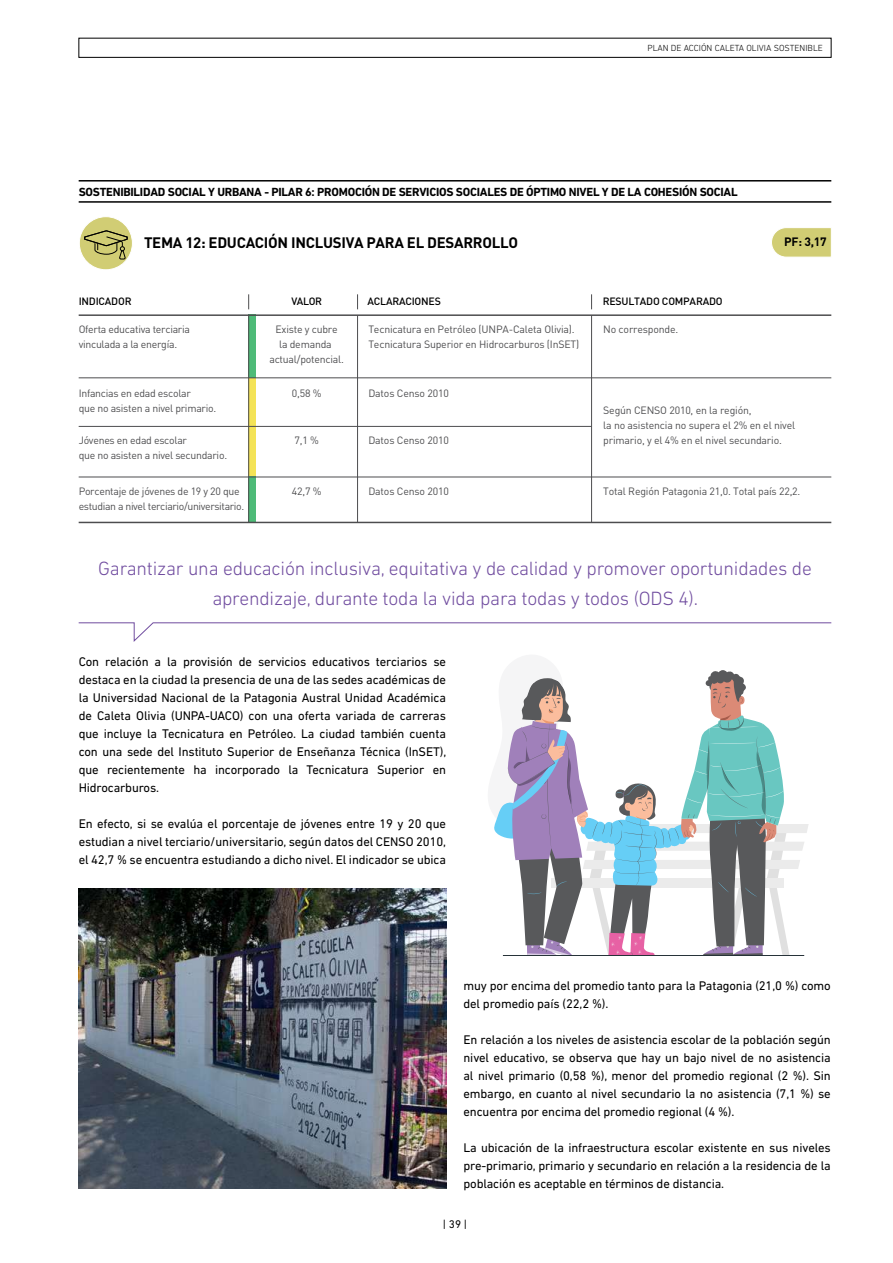
<style>
.page{position:relative;width:893px;height:1263px;background:#fff}
.page>*{position:absolute;margin:0;border:0;box-sizing:border-box;transform-origin:0 0}
.t1{font:300 19.5px/30px "DIN Next LT Pro";letter-spacing:-.01em;color:#704c9f;text-align:center}
.t2{font:700 15px "DIN Pro";letter-spacing:-.02em;color:#000}
.t3{font:12.75px/18px "DIN Next LT Pro";letter-spacing:-.01em;color:#000;text-align:justify}
.t4{font:700 12px "DIN Next LT Pro";letter-spacing:-.02em;color:#000}
.t5{font:700 12px "DIN Pro";color:#000}
.t6{font:11.25px "DIN Next LT Pro";color:#000}
.t7{font:10.5px/15px "DIN Pro";letter-spacing:-.02em;color:#4d4d4f}
.t8{font:500 10.5px "DIN Pro";letter-spacing:-.02em;color:#000}
.t9{font:300 9px "DIN Next LT Pro";color:#000}
</style>
<div class="page">
<div style="left:79px;top:38px;width:752px;height:20px;border:1px solid #000"></div>
<div style="left:249px;top:315px;width:7px;height:63px;background:#4ebb78"></div>
<div style="left:249px;top:378px;width:7px;height:48px;background:#f4e357"></div>
<div style="left:249px;top:426px;width:7px;height:50px;background:#f4e357"></div>
<div style="left:249px;top:476px;width:7px;height:47px;background:#4ebb78"></div>
<hr style="left:79px;top:314px;width:752px;height:2px;background:#4d4d4f">
<svg style="left:248px;top:294px;width:1px;height:15px"></svg>
<svg style="left:357px;top:294px;width:1px;height:15px"></svg>
<svg style="left:591px;top:294px;width:1px;height:15px"></svg>
<svg style="left:772px;top:228px;width:59px;height:29px"></svg>
<hr style="left:357px;top:315px;width:1px;height:207px;background:#4d4d4f">
<hr style="left:591px;top:315px;width:1px;height:207px;background:#4d4d4f">
<hr style="left:248px;top:315px;width:1px;height:207px;background:#4d4d4f">
<div style="left:79px;top:217px;width:53px;height:53px;background:#d1cd74;border-radius:50%"></div>
<div style="left:79px;top:216px;width:54px;height:54px;border:1px solid #fff;border-radius:50%"></div>
<hr style="left:79px;top:180px;width:752px;height:2px;background:#000">
<hr style="left:79px;top:201px;width:752px;height:2px;background:#000">
<hr style="left:79px;top:522px;width:752px;height:1px;background:#4d4d4f">
<hr style="left:79px;top:377px;width:752px;height:1px;background:#4d4d4f">
<hr style="left:79px;top:426px;width:513px;height:1px;background:#4d4d4f">
<svg style="left:84px;top:230px;width:44px;height:30px"></svg>
<hr style="left:79px;top:477px;width:752px;height:1px;background:#4d4d4f">
<svg style="left:78px;top:622px;width:754px;height:20px"></svg>
<img style="left:79px;top:889px;width:367px;height:300px">
<svg style="left:494px;top:670px;width:315px;height:286px"></svg>
<hr style="left:503px;top:955px;width:301px;height:1px;background:#263238">
<p class="t9" style="left:647px;top:43px;width:177px">PLAN DE ACCIÓN CALETA OLIVIA SOSTENIBLE</p>
<p class="t4" style="left:79px;top:185px;width:660px">SOSTENIBILIDAD SOCIAL Y URBANA - PILAR 6: PROMOCIÓN DE SERVICIOS SOCIALES DE ÓPTIMO NIVEL Y DE LA COHESIÓN SOCIAL</p>
<p class="t2" style="left:144px;top:232px;width:375px">TEMA 12: EDUCACIÓN INCLUSIVA PARA EL DESARROLLO</p>
<p class="t8" style="left:79px;top:294px;width:54px">INDICADOR</p>
<p class="t7" style="left:79px;top:322px;width:113px">Oferta educativa terciaria vinculada a la energía.</p>
<p class="t7" style="left:269px;top:322px;width:76px;text-align:center">Existe y cubre<br>la demanda actual/potencial.</p>
<p class="t7" style="left:368px;top:322px;width:212px">Tecnicatura en Petróleo (UNPA-Caleta Olivia).<br>Tecnicatura Superior en Hidrocarburos (InSET)</p>
<p class="t8" style="left:291px;top:294px;width:32px">VALOR</p>
<p class="t8" style="left:367px;top:294px;width:75px">ACLARACIONES</p>
<p class="t8" style="left:603px;top:294px;width:121px">RESULTADO COMPARADO</p>
<p class="t7" style="left:603px;top:322px;width:77px">No corresponde.</p>
<p class="t5" style="left:784px;top:234px;width:44px">PF: 3,17</p>
<p class="t7" style="left:79px;top:385px;width:139px">Infancias en edad escolar<br>que no asisten a nivel primario.</p>
<p class="t7" style="left:292px;top:386px;width:31px">0,58 %</p>
<p class="t7" style="left:368px;top:386px;width:82px">Datos Censo 2010</p>
<p class="t7" style="left:603px;top:402px;width:194px">Según CENSO 2010, en la región,<br>la no asistencia no supera el 2% en el nivel primario, y el 4% en el nivel secundario.</p>
<p class="t7" style="left:79px;top:432px;width:150px">Jóvenes en edad escolar<br>que no asisten a nivel secundario.</p>
<p class="t7" style="left:295px;top:432px;width:26px">7,1 %</p>
<p class="t7" style="left:368px;top:432px;width:82px">Datos Censo 2010</p>
<p class="t7" style="left:79px;top:483px;width:167px">Porcentaje de jóvenes de 19 y 20 que estudian a nivel terciario/universitario.</p>
<p class="t7" style="left:292px;top:483px;width:31px">42,7 %</p>
<p class="t7" style="left:368px;top:483px;width:82px">Datos Censo 2010</p>
<p class="t7" style="left:603px;top:483px;width:199px">Total Región Patagonia 21,0. Total país 22,2.</p>
<h1 class="t1" style="left:98px;top:553px;width:715px">Garantizar una educación inclusiva, equitativa y de calidad y promover oportunidades de aprendizaje, durante toda la vida para todas y todos (ODS 4).</h1>
<p class="t3" style="left:79px;top:653px;width:369px">Con relación a la provisión de servicios educativos terciarios se destaca en la ciudad la presencia de una de las sedes académicas de la Universidad Nacional de la Patagonia Austral Unidad Académica de Caleta Olivia (UNPA-UACO) con una oferta variada de carreras que incluye la Tecnicatura en Petróleo. La ciudad también cuenta con una sede del Instituto Superior de Enseñanza Técnica (InSET), que recientemente ha incorporado la Tecnicatura Superior en Hidrocarburos.</p>
<p class="t3" style="left:79px;top:815px;width:369px">En efecto, si se evalúa el porcentaje de jóvenes entre 19 y 20 que estudian a nivel terciario/universitario, según datos del CENSO 2010, el 42,7 % se encuentra estudiando a dicho nivel. El indicador se ubica</p>
<p class="t3" style="left:463px;top:977px;width:369px">muy por encima del promedio tanto para la Patagonia (21,0 %) como del promedio país (22,2 %).</p>
<p class="t3" style="left:463px;top:1031px;width:369px">En relación a los niveles de asistencia escolar de la población según nivel educativo, se observa que hay un bajo nivel de no asistencia al nivel primario (0,58 %), menor del promedio regional (2 %). Sin embargo, en cuanto al nivel secundario la no asistencia (7,1 %) se encuentra por encima del promedio regional (4 %).</p>
<p class="t3" style="left:463px;top:1139px;width:369px">La ubicación de la infraestructura escolar existente en sus niveles pre-primario, primario y secundario en relación a la residencia de la población es aceptable en términos de distancia.</p>
<p class="t6" style="left:443px;top:1218px;width:26px">| 39 |</p>
</div>
